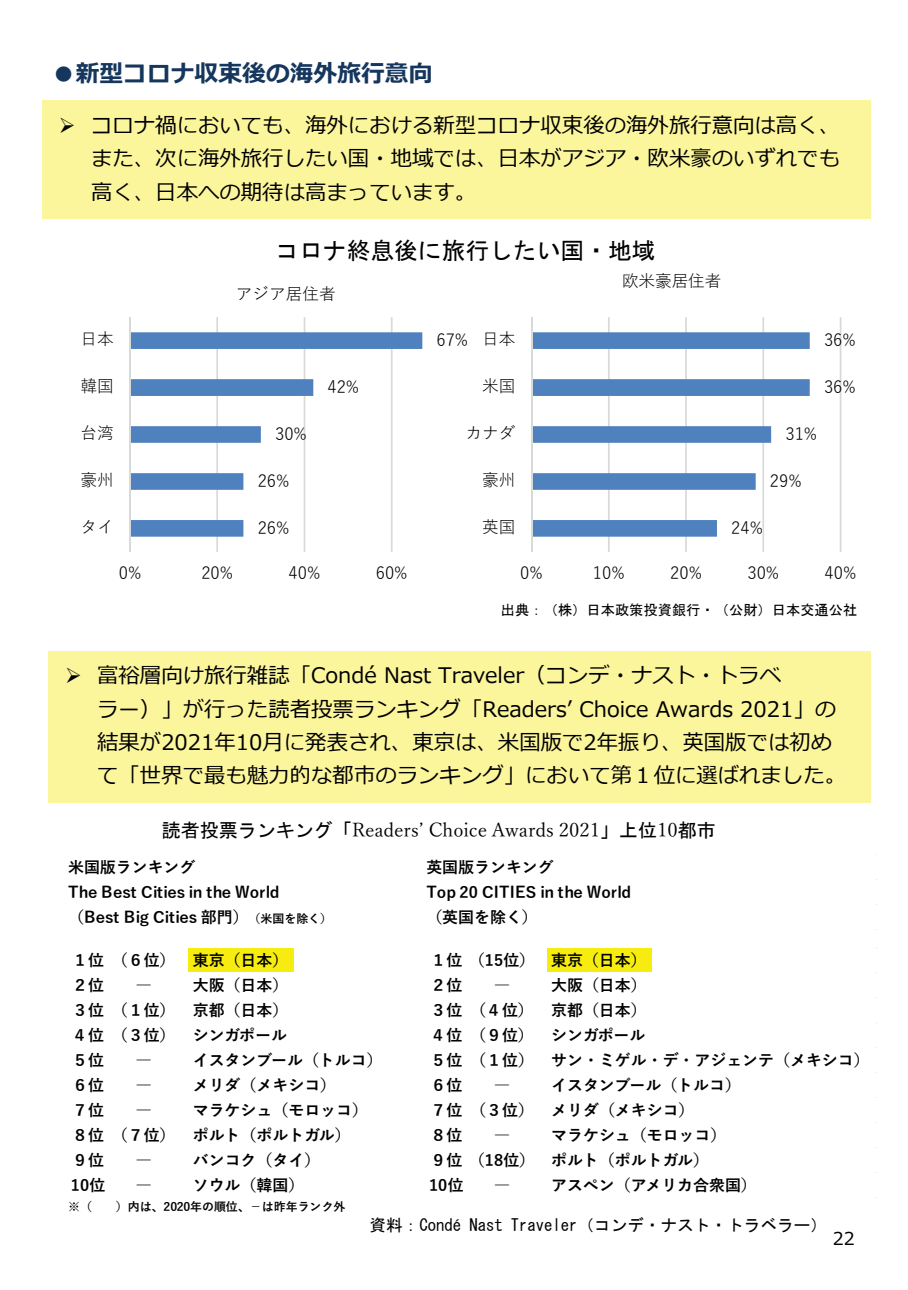
<style>
.page{position:relative;width:908px;height:1290px;background:#fff}
.page>*{position:absolute;margin:0;border:0;box-sizing:border-box;transform-origin:0 0}
.t1{font:700 23.75px "Meiryo";color:#15365d}
.t2{font:23.75px "MS Gothic";color:#000}
.t3{font:21.5px/33.2px "Meiryo";color:#000;text-align:justify}
.t4{font:19px "Yu Mincho";color:#000}
.t5{font:17.75px "Meiryo";color:#000}
.t6{font:16.75px "Yu Gothic";color:#000}
.t7{font:16.75px "MS Gothic";color:#000}
.t8{font:700 15.75px "Yu Gothic";letter-spacing:.005em;color:#000}
.t9{font:14.25px "MS Gothic";color:#000}
.t10{font:700 11.75px "Yu Gothic";letter-spacing:-.005em;color:#000}
.s1{font-family:"MS Gothic"}
.s2{font-size:11.75px}
</style>
<div class="page">
<hr style="left:216px;top:317px;width:2px;height:235px;background:#d8d9d9">
<hr style="left:303px;top:317px;width:2px;height:235px;background:#d8d9d9">
<hr style="left:390px;top:317px;width:2px;height:235px;background:#d8d9d9">
<svg style="left:131px;top:332px;width:291px;height:205px"></svg>
<hr style="left:129px;top:317px;width:2px;height:235px;background:#d8d9d9">
<hr style="left:607px;top:317px;width:2px;height:235px;background:#d8d9d9">
<hr style="left:684px;top:317px;width:2px;height:235px;background:#d8d9d9">
<hr style="left:762px;top:317px;width:1px;height:235px;background:#d8d9d9">
<hr style="left:839px;top:317px;width:2px;height:235px;background:#d8d9d9">
<svg style="left:532px;top:332px;width:277px;height:205px"></svg>
<hr style="left:530px;top:317px;width:2px;height:235px;background:#d8d9d9">
<div style="left:189px;top:948px;width:106px;height:26px;background:#f6ec0f"></div>
<div style="left:293px;top:948px;width:255px;height:26px;background:#fff"></div>
<div style="left:547px;top:948px;width:106px;height:26px;background:#f6ec0f"></div>
<div style="left:651px;top:948px;width:224px;height:26px;background:#fff"></div>
<div style="left:65px;top:973px;width:810px;height:243px;background:#fff"></div>
<div style="left:42px;top:101px;width:828px;height:118px;background:#fbf59c"></div>
<div style="left:48px;top:651px;width:822px;height:152px;background:#fbf59c"></div>
<h1 class="t1" style="left:52px;top:57px;width:382px">●新型コロナ収束後の海外旅行意向</h1>
<h2 class="t3" style="left:91px;top:110px;width:750px;text-indent:-32px">➢ コロナ禍においても、海外における新型コロナ収束後の海外旅行意向は高く、また、次に海外旅行したい国・地域では、日本がアジア・欧米豪のいずれでも高く、日本への期待は高まっています。</h2>
<h1 class="t2" style="left:275px;top:239px;width:381px">コロナ終息後に旅行したい国・地域</h1>
<p class="t6" style="left:236px;top:279px;width:101px">アジア居住者</p>
<p class="t6" style="left:621px;top:265px;width:101px">欧米豪居住者</p>
<p class="t6" style="left:80px;top:323px;width:35px">日本</p>
<p class="t6" style="left:436px;top:325px;width:33px">67%</p>
<p class="t6" style="left:482px;top:323px;width:35px">日本</p>
<p class="t6" style="left:823px;top:325px;width:33px">36%</p>
<p class="t6" style="left:80px;top:370px;width:35px">韓国</p>
<p class="t6" style="left:327px;top:371px;width:33px">42%</p>
<p class="t6" style="left:482px;top:370px;width:35px">米国</p>
<p class="t6" style="left:823px;top:371px;width:33px">36%</p>
<p class="t6" style="left:80px;top:417px;width:35px">台湾</p>
<p class="t6" style="left:275px;top:418px;width:33px">30%</p>
<p class="t6" style="left:465px;top:417px;width:51px">カナダ</p>
<p class="t6" style="left:785px;top:418px;width:33px">31%</p>
<p class="t6" style="left:80px;top:464px;width:35px">豪州</p>
<p class="t6" style="left:257px;top:465px;width:33px">26%</p>
<p class="t6" style="left:482px;top:464px;width:35px">豪州</p>
<p class="t6" style="left:769px;top:465px;width:33px">29%</p>
<p class="t6" style="left:80px;top:511px;width:35px">タイ</p>
<p class="t6" style="left:257px;top:512px;width:33px">26%</p>
<p class="t6" style="left:482px;top:511px;width:35px">英国</p>
<p class="t6" style="left:731px;top:512px;width:33px">24%</p>
<p class="t6" style="left:119px;top:557px;width:24px">0%</p>
<p class="t6" style="left:201px;top:557px;width:33px">20%</p>
<p class="t6" style="left:288px;top:557px;width:33px">40%</p>
<p class="t6" style="left:375px;top:557px;width:33px">60%</p>
<p class="t6" style="left:520px;top:557px;width:24px">0%</p>
<p class="t6" style="left:592px;top:557px;width:33px">10%</p>
<p class="t6" style="left:670px;top:557px;width:33px">20%</p>
<p class="t6" style="left:747px;top:557px;width:33px">30%</p>
<p class="t6" style="left:824px;top:557px;width:33px">40%</p>
<p class="t9" style="left:500px;top:603px;width:358px">出典：（株）日本政策投資銀行・（公財）日本交通公社</p>
<h2 class="t3" style="left:97px;top:660px;width:750px;text-align:left;text-indent:-32px">➢ 富裕層向け旅行雑誌「Condé Nast Traveler（コンデ・ナスト・トラベ<br>ラー）」が行った読者投票ランキング「Readersʼ Choice Awards 2021」の結果が2021年10月に発表され、東京は、米国版で2年振り、英国版では初めて「世界で最も魅力的な都市のランキング」において第１位に選ばれました。</h2>
<p class="t4" style="left:162px;top:812px;width:555px"><span class="s1">読者投票ランキング「</span>Readersʼ Choice Awards 2021<span class="s1">」上位</span>10<span class="s1">都市</span></p>
<p class="t8" style="left:68px;top:858px;width:129px">米国版ランキング</p>
<p class="t8" style="left:426px;top:858px;width:129px">英国版ランキング</p>
<p class="t8" style="left:68px;top:883px;width:213px">The Best Cities in the World</p>
<p class="t8" style="left:426px;top:883px;width:206px">Top 20 CITIES in the World</p>
<p class="t8" style="left:68px;top:908px;width:265px">（Best Big Cities 部門）<span class="s2">（米国を除く）</span></p>
<p class="t8" style="left:426px;top:908px;width:113px">（英国を除く）</p>
<p class="t8" style="left:72px;top:951px;width:218px">１位（６位） 東京（日本）</p>
<p class="t8" style="left:430px;top:951px;width:218px">１位（15位） 東京（日本）</p>
<p class="t8" style="left:72px;top:976px;width:33px">２位</p>
<p class="t8" style="left:136px;top:976px;width:17px">―</p>
<p class="t8" style="left:193px;top:976px;width:97px">大阪（日本）</p>
<p class="t8" style="left:430px;top:976px;width:33px">２位</p>
<p class="t8" style="left:494px;top:976px;width:17px">―</p>
<p class="t8" style="left:551px;top:976px;width:97px">大阪（日本）</p>
<p class="t8" style="left:72px;top:1001px;width:218px">３位（１位） 京都（日本）</p>
<p class="t8" style="left:430px;top:1001px;width:218px">３位（４位） 京都（日本）</p>
<p class="t8" style="left:72px;top:1026px;width:216px">４位（３位） シンガポール</p>
<p class="t8" style="left:430px;top:1026px;width:216px">４位（９位） シンガポール</p>
<p class="t8" style="left:72px;top:1051px;width:33px">５位</p>
<p class="t8" style="left:136px;top:1051px;width:17px">―</p>
<p class="t8" style="left:193px;top:1051px;width:191px">イスタンブール（トルコ）</p>
<p class="t8" style="left:430px;top:1051px;width:440px">５位（１位） サン・ミゲル・デ・アジェンテ（メキシコ）</p>
<p class="t8" style="left:72px;top:1076px;width:33px">６位</p>
<p class="t8" style="left:136px;top:1076px;width:17px">―</p>
<p class="t8" style="left:193px;top:1076px;width:145px">メリダ（メキシコ）</p>
<p class="t8" style="left:430px;top:1076px;width:33px">６位</p>
<p class="t8" style="left:494px;top:1076px;width:17px">―</p>
<p class="t8" style="left:551px;top:1076px;width:191px">イスタンブール（トルコ）</p>
<p class="t8" style="left:72px;top:1101px;width:33px">７位</p>
<p class="t8" style="left:136px;top:1101px;width:17px">―</p>
<p class="t8" style="left:193px;top:1101px;width:177px">マラケシュ（モロッコ）</p>
<p class="t8" style="left:430px;top:1101px;width:265px">７位（３位） メリダ（メキシコ）</p>
<p class="t8" style="left:72px;top:1126px;width:280px">８位（７位） ポルト（ポルトガル）</p>
<p class="t8" style="left:430px;top:1126px;width:33px">８位</p>
<p class="t8" style="left:494px;top:1126px;width:17px">―</p>
<p class="t8" style="left:551px;top:1126px;width:176px">マラケシュ（モロッコ）</p>
<p class="t8" style="left:72px;top:1151px;width:33px">９位</p>
<p class="t8" style="left:136px;top:1151px;width:17px">―</p>
<p class="t8" style="left:193px;top:1151px;width:129px">バンコク（タイ）</p>
<p class="t8" style="left:430px;top:1151px;width:280px">９位（18位） ポルト（ポルトガル）</p>
<p class="t8" style="left:71px;top:1176px;width:36px">10位</p>
<p class="t8" style="left:136px;top:1176px;width:17px">―</p>
<p class="t8" style="left:193px;top:1176px;width:113px">ソウル（韓国）</p>
<p class="t8" style="left:429px;top:1176px;width:36px">10位</p>
<p class="t8" style="left:494px;top:1176px;width:17px">―</p>
<p class="t8" style="left:551px;top:1176px;width:207px">アスペン（アメリカ合衆国）</p>
<p class="t10" style="left:68px;top:1199px;width:25px">※（</p>
<p class="t10" style="left:116px;top:1199px;width:231px">）内は、2020年の順位、−は昨年ランク外</p>
<p class="t7" style="left:369px;top:1216px;width:458px">資料：Condé Nast Traveler（コンデ・ナスト・トラベラー）</p>
<p class="t5" style="left:832px;top:1226px;width:24px">22</p>
</div>
